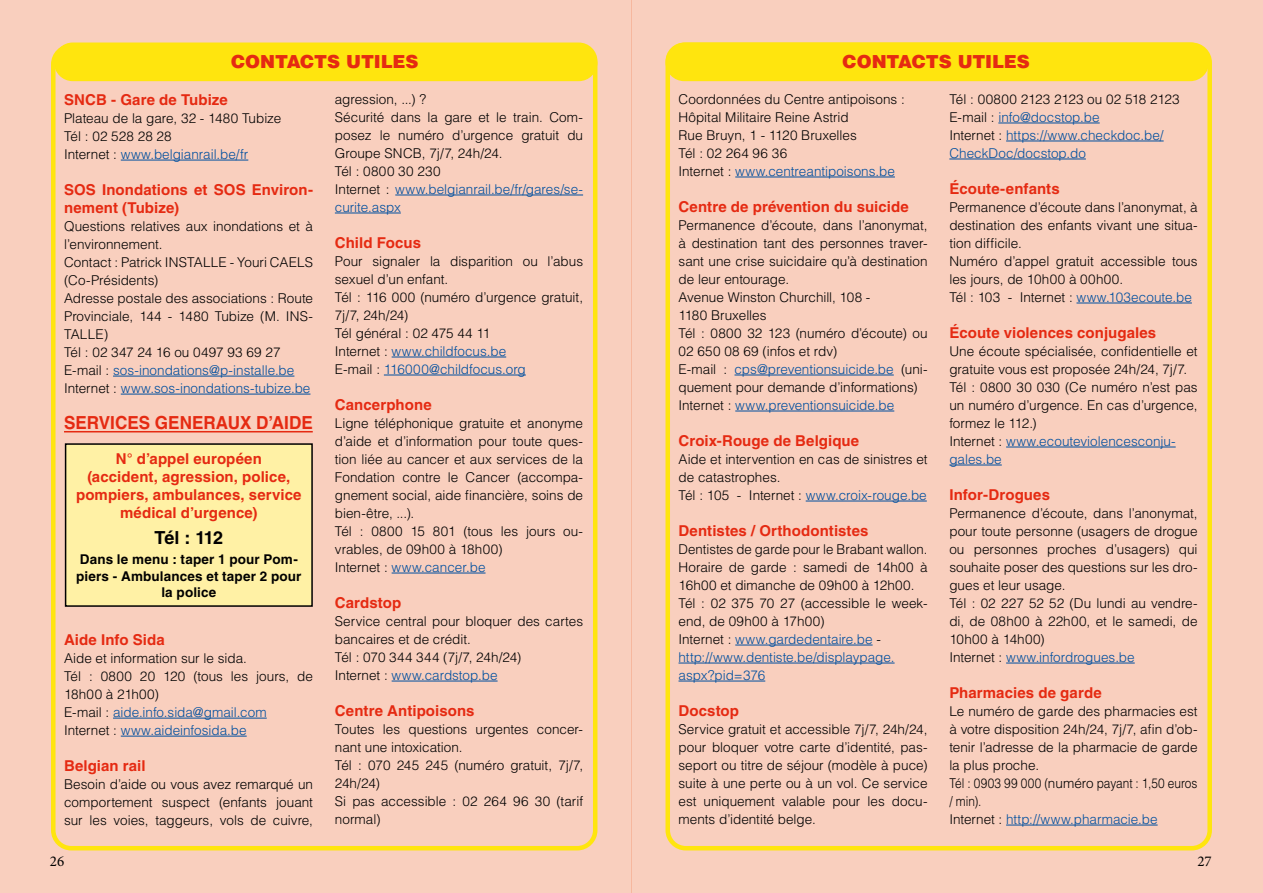
<style>
.page{position:relative;width:1263px;height:893px;background:#fff}
.page>*{position:absolute;margin:0;border:0;box-sizing:border-box;transform-origin:0 0}
.t1{font:900 18px "Helvetica LT Std";letter-spacing:-.005em;color:#e52a12}
.t2{font:700 18px "Helvetica LT Std";color:#e52a12;scale:.95 1}
.t3{font:700 18px "Helvetica LT Std";letter-spacing:-.055em;color:#000}
.t4{font:700 15px/18px "Helvetica LT Std";letter-spacing:.005em;color:#e52a12}
.t5{font:15px "Minion Pro";color:#000}
.t6{font:300 13.5px/18px "Helvetica LT Std";color:#000}
.t7{font:300 13.5px/18px "Helvetica LT Std";color:#004f9f}
.t8{font:700 13.5px/16.2px "Helvetica LT Std";letter-spacing:.01em;color:#000;text-align:center}
.s1{color:#004f9f}
.s2{color:#000}
</style>
<div class="page">
<div style="left:631px;top:0;width:632px;height:893px;background:#f9cfbe"></div>
<div style="left:0;top:0;width:631px;height:893px;background:#f9cfbe"></div>
<div style="left:55px;top:43px;width:542px;height:37px;background:#ffe50e;border-radius:18px"></div>
<div style="left:54px;top:43px;width:543px;height:38px;border:2px solid #ffe50e;border-radius:18px"></div>
<hr style="left:121px;top:160px;width:127px;height:1px;background:#004f9f">
<hr style="left:113px;top:376px;width:181px;height:1px;background:#004f9f">
<hr style="left:121px;top:394px;width:189px;height:1px;background:#004f9f">
<hr style="left:64px;top:431px;width:249px;height:1px;background:#e52a12">
<hr style="left:113px;top:718px;width:154px;height:1px;background:#004f9f">
<hr style="left:121px;top:736px;width:126px;height:1px;background:#004f9f">
<hr style="left:395px;top:195px;width:188px;height:1px;background:#004f9f">
<hr style="left:335px;top:213px;width:66px;height:1px;background:#004f9f">
<hr style="left:392px;top:357px;width:114px;height:1px;background:#004f9f">
<hr style="left:384px;top:375px;width:142px;height:1px;background:#004f9f">
<hr style="left:392px;top:573px;width:93px;height:1px;background:#004f9f">
<hr style="left:392px;top:681px;width:106px;height:1px;background:#004f9f">
<div style="left:51px;top:44px;width:546px;height:806px;border:4px solid #ffe50e;border-radius:18px"></div>
<div style="left:66px;top:444px;width:246px;height:162px;background:#fff1a5"></div>
<div style="left:65px;top:443px;width:248px;height:164px;border:2px solid #000"></div>
<hr style="left:735px;top:177px;width:160px;height:1px;background:#004f9f">
<hr style="left:734px;top:375px;width:160px;height:1px;background:#004f9f">
<hr style="left:735px;top:411px;width:159px;height:1px;background:#004f9f">
<hr style="left:806px;top:501px;width:121px;height:1px;background:#004f9f">
<hr style="left:735px;top:645px;width:137px;height:1px;background:#004f9f">
<hr style="left:678px;top:663px;width:216px;height:1px;background:#004f9f">
<hr style="left:678px;top:681px;width:87px;height:1px;background:#004f9f">
<hr style="left:998px;top:123px;width:102px;height:1px;background:#004f9f">
<hr style="left:1006px;top:141px;width:158px;height:1px;background:#004f9f">
<hr style="left:949px;top:159px;width:137px;height:1px;background:#004f9f">
<hr style="left:1076px;top:303px;width:116px;height:1px;background:#004f9f">
<hr style="left:1006px;top:447px;width:170px;height:1px;background:#004f9f">
<hr style="left:949px;top:465px;width:53px;height:1px;background:#004f9f">
<hr style="left:1006px;top:663px;width:129px;height:1px;background:#004f9f">
<hr style="left:1006px;top:825px;width:151px;height:1px;background:#004f9f">
<div style="left:665px;top:43px;width:547px;height:807px;border:4px solid #ffe50e;border-radius:18px"></div>
<div style="left:666px;top:43px;width:542px;height:37px;background:#ffe50e;border-radius:18px"></div>
<div style="left:665px;top:43px;width:544px;height:38px;border:2px solid #ffe50e;border-radius:18px"></div>
<h1 class="t1" style="left:231px;top:50px;width:189px">CONTACTS UTILES</h1>
<p class="t4" style="left:64px;top:90px;width:165px">SNCB - Gare de Tubize</p>
<p class="t6" style="left:64px;top:109px;width:219px">Plateau de la gare, 32 - 1480 Tubize<br>Tél : 02 528 28 28<br>Internet : <span class="s1">www.belgianrail.be/fr</span></p>
<p class="t4" style="left:64px;top:180px;width:250px">SOS Inondations et SOS Environ&shy;nement (Tubize)</p>
<p class="t6" style="left:64px;top:217px;width:251px">Questions relatives aux inondations et à l’environnement.<br>Contact : Patrick INSTALLE - Youri CAELS (Co-Présidents)<br>Adresse postale des associations : Route<br>Provinciale, 144 - 1480 Tubize (M. INS-<br>TALLE)<br>Tél : 02 347 24 16 ou 0497 93 69 27<br>E-mail : <span class="s1">sos-inondations@p-installe.be<br></span>Internet : <span class="s1">www.sos-inondations-tubize.be</span></p>
<h1 class="t2" style="left:64px;top:411px;width:263px">SERVICES GENERAUX D’AIDE</h1>
<p class="t4" style="left:76px;top:450px;width:227px;text-align:center">N° d’appel européen<br>(accident, agression, police, pompiers, ambulances, service médical d’urgence)</p>
<h1 class="t3" style="left:154px;top:527px;width:70px">Tél : 112</h1>
<p class="t8" style="left:76px;top:551px;width:227px">Dans le menu : taper 1 pour Pom&shy;piers - Ambulances et taper 2 pour la police</p>
<p class="t4" style="left:64px;top:630px;width:102px">Aide Info Sida</p>
<p class="t6" style="left:64px;top:649px;width:250px">Aide et information sur le sida.<br>Tél : 0800 20 120 (tous les jours, de<br>18h00 à 21h00)<br>E-mail : <span class="s1">aide.info.sida@gmail.com<br></span>Internet : <span class="s1">www.aideinfosida.be</span></p>
<p class="t4" style="left:64px;top:756px;width:83px">Belgian rail</p>
<p class="t6" style="left:64px;top:775px;width:251px;text-align:justify">Besoin d’aide ou vous avez remarqué un comportement suspect (enfants jouant sur les voies, taggeurs, vols de cuivre,</p>
<p class="t6" style="left:335px;top:90px;width:250px">agression, ...) ?<br>Sécurité dans la gare et le train. Com&shy;posez le numéro d’urgence gratuit du<br>Groupe SNCB, 7j/7, 24h/24.<br>Tél : 0800 30 230<br>Internet : <span class="s1">www.belgianrail.be/fr/gares/se&shy;curite.aspx</span></p>
<p class="t4" style="left:335px;top:233px;width:88px">Child Focus</p>
<p class="t6" style="left:335px;top:252px;width:250px">Pour signaler la disparition ou l’abus sexuel d’un enfant.<br>Tél : 116 000 (numéro d’urgence gratuit,<br>7j/7, 24h/24)<br>Tél général : 02 475 44 11<br>Internet : <span class="s1">www.childfocus.be<br></span>E-mail : <span class="s1">116000@childfocus.org</span></p>
<p class="t4" style="left:335px;top:395px;width:98px">Cancerphone</p>
<p class="t6" style="left:335px;top:414px;width:250px">Ligne téléphonique gratuite et anonyme d’aide et d’information pour toute ques&shy;tion liée au cancer et aux services de la Fondation contre le Cancer (accompa&shy;gnement social, aide financière, soins de bien-être, ...).<br>Tél : 0800 15 801 (tous les jours ou&shy;vrables, de 09h00 à 18h00)<br>Internet : <span class="s1">www.cancer.be</span></p>
<p class="t4" style="left:335px;top:593px;width:68px">Cardstop</p>
<p class="t6" style="left:335px;top:612px;width:250px">Service central pour bloquer des cartes bancaires et de crédit.<br>Tél : 070 344 344 (7j/7, 24h/24)<br>Internet : <span class="s1">www.cardstop.be</span></p>
<p class="t4" style="left:335px;top:701px;width:141px">Centre Antipoisons</p>
<p class="t6" style="left:335px;top:720px;width:250px">Toutes les questions urgentes concer&shy;nant une intoxication.<br>Tél : 070 245 245 (numéro gratuit, 7j/7,<br>24h/24)<br>Si pas accessible : 02 264 96 30 (tarif normal)</p>
<h1 class="t1" style="left:843px;top:50px;width:189px">CONTACTS UTILES</h1>
<p class="t6" style="left:678px;top:90px;width:228px">Coordonnées du Centre antipoisons :<br>Hôpital Militaire Reine Astrid<br>Rue Bruyn, 1 - 1120 Bruxelles<br>Tél : 02 264 96 36<br>Internet : <span class="s1">www.centreantipoisons.be</span></p>
<p class="t4" style="left:678px;top:197px;width:232px">Centre de prévention du suicide</p>
<p class="t6" style="left:678px;top:216px;width:251px">Permanence d’écoute, dans l’anonymat, à destination tant des personnes traver&shy;sant une crise suicidaire qu’à destination de leur entourage.<br>Avenue Winston Churchill, 108 -<br>1180 Bruxelles<br>Tél : 0800 32 123 (numéro d’écoute) ou 02 650 08 69 (infos et rdv)<br>E-mail : <span class="s1">cps@preventionsuicide.be</span> (uni&shy;quement pour demande d’informations)<br>Internet : <span class="s1">www.preventionsuicide.be</span></p>
<p class="t4" style="left:678px;top:431px;width:182px">Croix-Rouge de Belgique</p>
<p class="t6" style="left:678px;top:450px;width:250px">Aide et intervention en cas de sinistres et de catastrophes.<br>Tél : 105 - Internet : <span class="s1">www.croix-rouge.be</span></p>
<p class="t4" style="left:678px;top:521px;width:191px">Dentistes / Orthodontistes</p>
<p class="t6" style="left:678px;top:540px;width:250px">Dentistes de garde pour le Brabant wallon.<br>Horaire de garde : samedi de 14h00 à<br>16h00 et dimanche de 09h00 à 12h00.<br>Tél : 02 375 70 27 (accessible le week&shy;end, de 09h00 à 17h00)<br>Internet : <span class="s1">www.gardedentaire.be</span> - <span class="s1">http://www.dentiste.be/displaypage. aspx?pid=376</span></p>
<p class="t4" style="left:678px;top:701px;width:62px">Docstop</p>
<p class="t6" style="left:678px;top:720px;width:251px;text-align:justify">Service gratuit et accessible 7j/7, 24h/24, pour bloquer votre carte d’identité, pas&shy;seport ou titre de séjour (modèle à puce) suite à une perte ou à un vol. Ce service est uniquement valable pour les docu&shy;ments d’identité belge.</p>
<p class="t7" style="left:949px;top:90px;width:232px"><span class="s2">Tél : 00800 2123 2123 ou 02 518 2123<br>E-mail :</span> info@docstop.be<br><span class="s2">Internet :</span> https://www.checkdoc.be/<br>CheckDoc/docstop.do</p>
<p class="t4" style="left:949px;top:179px;width:112px">Écoute-enfants</p>
<p class="t6" style="left:949px;top:198px;width:250px">Permanence d’écoute dans l’anonymat, à destination des enfants vivant une situa&shy;tion difficile.<br>Numéro d’appel gratuit accessible tous les jours, de 10h00 à 00h00.<br>Tél : 103 - Internet : <span class="s1">www.103ecoute.be</span></p>
<p class="t4" style="left:949px;top:323px;width:208px">Écoute violences conjugales</p>
<p class="t6" style="left:949px;top:342px;width:250px">Une écoute spécialisée, confidentielle et gratuite vous est proposée 24h/24, 7j/7.<br>Tél : 0800 30 030 (Ce numéro n’est pas un numéro d’urgence. En cas d’urgence, formez le 112.)<br>Internet : <span class="s1">www.ecouteviolencesconju&shy;gales.be</span></p>
<p class="t4" style="left:949px;top:485px;width:102px">Infor-Drogues</p>
<p class="t6" style="left:949px;top:504px;width:250px">Permanence d’écoute, dans l’anonymat, pour toute personne (usagers de drogue ou personnes proches d’usagers) qui souhaite poser des questions sur les dro&shy;gues et leur usage.<br>Tél : 02 227 52 52 (Du lundi au vendre&shy;di, de 08h00 à 22h00, et le samedi, de<br>10h00 à 14h00)<br>Internet : <span class="s1">www.infordrogues.be</span></p>
<p class="t4" style="left:949px;top:683px;width:154px">Pharmacies de garde</p>
<p class="t6" style="left:949px;top:702px;width:250px">Le numéro de garde des pharmacies est à votre disposition 24h/24, 7j/7, afin d’ob&shy;tenir l’adresse de la pharmacie de garde la plus proche.<br>Tél : 0903 99 000 (numéro payant : 1,50 euros / min).<br>Internet : <span class="s1">http://www.pharmacie.be</span></p>
<p class="t5" style="left:50px;top:851px;width:16px">26</p>
<p class="t5" style="left:1197px;top:851px;width:16px">27</p>
</div>
